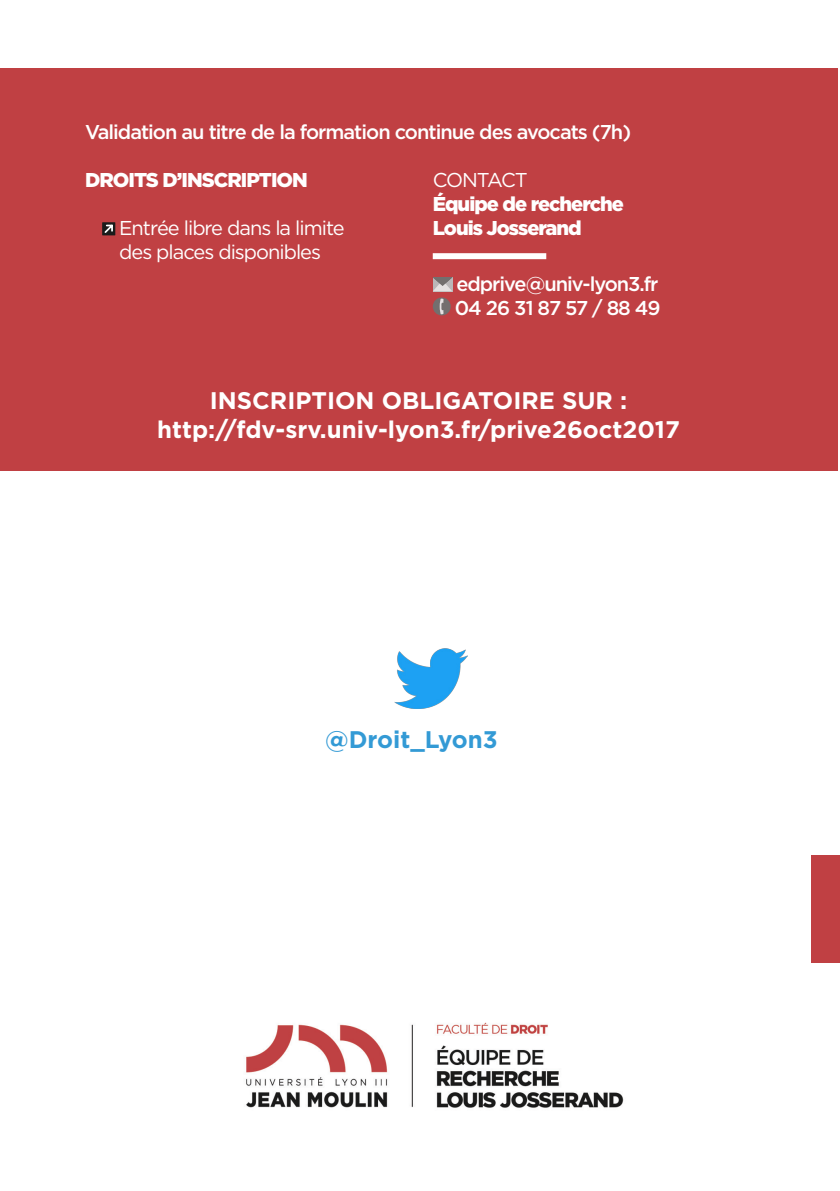
<style>
.page{position:relative;width:840px;height:1191px;background:#fff}
.page>*{position:absolute;margin:0;border:0;box-sizing:border-box;transform-origin:0 0}
.t1{font:700 24px "Gotham";color:#fff}
.t2{font:700 24px "Gotham";color:#339ad5}
.Info{font:500 20px/24px "Gotham";letter-spacing:-.05em;color:#fff}
.Info-2{font:900 20px/24px "Gotham";letter-spacing:-.05em;color:#fff}
.Liste{font:20px/24px "Gotham";letter-spacing:-.05em;color:#fff}
.s1{font-weight:400}
</style>
<div class="page">
<div style="left:811px;top:855px;width:28px;height:107px;background:#c04043"></div>
<div style="left:0;top:68px;width:836px;height:403px;background:#c04043"></div>
<svg style="left:102px;top:222px;width:13px;height:13px"></svg>
<svg style="left:103px;top:223px;width:11px;height:12px"></svg>
<div style="left:432px;top:253px;width:114px;height:6px;background:#fff"></div>
<svg style="left:433px;top:277px;width:19px;height:14px"></svg>
<div style="left:432px;top:297px;width:18px;height:18px;background:#736f6e;border-radius:50%"></div>
<svg style="left:439px;top:298px;width:5px;height:16px"></svg>
<img style="left:394px;top:649px;width:73px;height:59px">
<img style="left:246px;top:1022px;width:378px;height:86px">
<p class="Info" style="left:85px;top:120px;width:547px">Validation au titre de la formation continue des avocats (7h)</p>
<p class="Info-2" style="left:85px;top:168px;width:224px">DROITS D’INSCRIPTION</p>
<p class="Liste" style="left:119px;top:216px;width:227px">Entrée libre dans la limite des places disponibles</p>
<p class="Info-2" style="left:432px;top:168px;width:192px"><span class="s1">CONTACT<br></span>Équipe de recherche</p>
<p class="Info-2" style="left:432px;top:216px;width:150px">Louis Josserand</p>
<p class="Info" style="left:454px;top:272px;width:207px">edprive@univ-lyon3.fr<br>04 26 31 87 57 / 88 49</p>
<p class="t1" style="left:210px;top:386px;width:419px">INSCRIPTION OBLIGATOIRE SUR :</p>
<p class="t1" style="left:157px;top:415px;width:524px">http://fdv-srv.univ-lyon3.fr/prive26oct2017</p>
<p class="t2" style="left:325px;top:725px;width:174px">@Droit_Lyon3</p>
</div>
